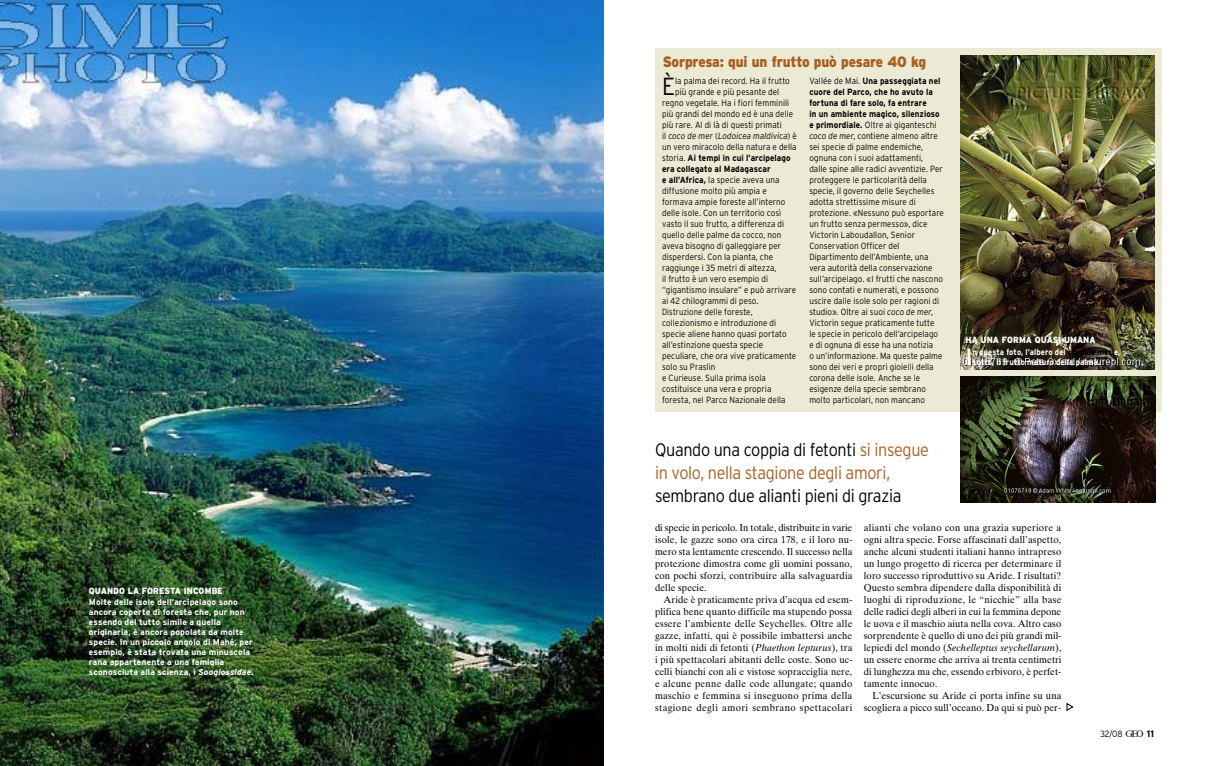
<style>
.page{position:relative;width:1208px;height:766px;background:#fff}
.page>*{position:absolute;margin:0;border:0;box-sizing:border-box;transform-origin:0 0}
.t1{font:300 24.7px "Interstate";color:#000;scale:.9 1}
.t2{font:700 22.8px "Interstate";color:#fff;scale:.9 1}
.t3{font:300 18px/23px "Interstate";letter-spacing:-.02em;color:#a85f20;scale:.9 1}
.t4{font:300 18px "Interstate";letter-spacing:-.02em;color:#000;scale:.9 1}
.t5{font:900 15px "Interstate";letter-spacing:-.015em;color:#a85f20;scale:.9 1}
.t6{font:10px/12px "Times Ten LT Std";letter-spacing:.015em;color:#000;text-align:justify;scale:.95 1}
.t7{font:300 9px/11px "Interstate";letter-spacing:.01em;color:#000;scale:.9 1}
.t8{font:700 9px "Interstate";letter-spacing:.01em;color:#000;scale:.9 1}
.t9{font:300 9px "Interstate";letter-spacing:.01em;color:#000;scale:.86 1}
.t10{font:900 9px "Interstate";letter-spacing:.01em;color:#fff;scale:.9 1}
.t11{font:italic 300 9px "Interstate";letter-spacing:.005em;color:#000;scale:.9 1}
.t12{font:700 8.5px/10px "Interstate";letter-spacing:.01em;color:#fff}
.t13{font:700 8.5px/10px "Interstate";letter-spacing:.01em;color:#fff;scale:.9 1}
.s1{font-style:italic}
.s2{font-style:normal}
.s3{font-weight:300}
.s4{font-weight:700}
.s5{color:#000}
.s6{font-style:italic;color:#000}
.s7{font-family:"GEO Logo Font";font-weight:400;font-size:8.5px}
.s8{font-weight:700;font-size:9.5px}
</style>
<div class="page">
<div style="left:655px;top:48px;width:506px;height:364px;background:#ebead5"></div>
<img style="left:0;top:0;width:604px;height:765px">
<img style="left:960px;top:376px;width:195px;height:126px">
<img style="left:960px;top:55px;width:194px;height:315px">
<svg style="left:1066px;top:703px;width:7px;height:7px"></svg>
<p class="t10" style="left:89px;top:585px;width:149px">QUANDO LA FORESTA INCOMBE</p>
<p class="t12" style="left:89px;top:597px;width:166px">Molte delle isole dell’arcipelago sono ancora coperte di foresta che, pur non essendo del tutto simile a quella originaria, è ancora popolata da molte specie. I n un piccolo angolo di Mahé, per esempio, è stata trovata una minuscola rana appartenente a una famiglia sconosciuta alla scienza, i <span class="s1">Sooglossidae</span>.</p>
<h3 class="t5" style="left:662px;top:53px;width:294px">SORPRESA: QUI UN FRUTTO PUÒ PESARE 40 KG</h3>
<h1 class="t1" style="left:662px;top:72px;width:16px">È</h1>
<p class="t7" style="left:675px;top:75px;width:129px">la palma dei record. Ha il frutto</p>
<p class="t7" style="left:675px;top:86px;width:117px">più grande e più pesante del</p>
<p class="t7" style="left:662px;top:97px;width:143px">regno vegetale. Ha i fiori femminili</p>
<p class="t7" style="left:662px;top:108px;width:147px">più grandi del mondo ed è una delle</p>
<p class="t7" style="left:662px;top:119px;width:135px">più rare. Al di là di questi primati</p>
<p class="t11" style="left:662px;top:131px;width:151px"><span class="s2">il</span> coco de mer <span class="s2">(</span>Lodoicea maldivica<span class="s2">) è</span></p>
<p class="t7" style="left:662px;top:141px;width:151px">un vero miracolo della natura e della</p>
<p class="t8" style="left:662px;top:153px;width:144px"><span class="s3">storia.</span> Ai tempi in cui l’arcipelago</p>
<p class="t8" style="left:662px;top:164px;width:122px">era collegato al Madagascar</p>
<p class="t7" style="left:662px;top:174px;width:132px"><span class="s4">e all’Africa,</span> la specie aveva una</p>
<p class="t7" style="left:662px;top:185px;width:118px">diffusione molto più ampia e</p>
<p class="t7" style="left:662px;top:196px;width:139px">formava ampie foreste all’interno</p>
<p class="t7" style="left:662px;top:207px;width:134px">delle isole. Con un territorio così</p>
<p class="t7" style="left:662px;top:218px;width:137px">vasto il suo frutto, a differenza di</p>
<p class="t7" style="left:662px;top:229px;width:134px">quello delle palme da cocco, non</p>
<p class="t7" style="left:662px;top:240px;width:134px">aveva bisogno di galleggiare per</p>
<p class="t7" style="left:662px;top:251px;width:125px">disperdersi. Con la pianta, che</p>
<p class="t7" style="left:662px;top:262px;width:129px">raggiunge i 35 metri di altezza,</p>
<p class="t7" style="left:662px;top:273px;width:119px">il frutto è un vero esempio di</p>
<p class="t7" style="left:662px;top:284px;width:150px">“gigantismo insulare” e può arrivare</p>
<p class="t9" style="left:662px;top:296px;width:114px">ai 42 chilogrammi di peso.</p>
<p class="t9" style="left:662px;top:307px;width:107px">Distruzione delle foreste,</p>
<p class="t7" style="left:662px;top:317px;width:128px">collezionismo e introduzione di</p>
<p class="t7" style="left:662px;top:328px;width:140px">specie aliene hanno quasi portato</p>
<p class="t7" style="left:662px;top:339px;width:114px">all’estinzione questa specie</p>
<p class="t7" style="left:662px;top:350px;width:151px">peculiare, che ora vive praticamente</p>
<p class="t7" style="left:662px;top:361px;width:61px">solo su Praslin</p>
<p class="t7" style="left:662px;top:372px;width:117px">e Curieuse. Sulla prima isola</p>
<p class="t7" style="left:662px;top:383px;width:123px">costituisce una vera e propria</p>
<p class="t7" style="left:662px;top:394px;width:139px">foresta, nel Parco Nazionale della</p>
<p class="t7" style="left:809px;top:75px;width:151px">Vallée de Mai. <span class="s4">Una passeggiata nel cuore del Parco, che ho avuto la fortuna di fare solo, fa entrare<br>in un ambiente magico, silenzioso e primordiale.</span> Oltre ai giganteschi <span class="s1">coco de mer</span>, contiene almeno altre sei specie di palme endemiche, ognuna con i suoi adattamenti,<br>dalle spine alle radici avventizie. Per proteggere le particolarità della specie, il governo delle Seychelles adotta strettissime misure di protezione. «Nessuno può esportare un frutto senza permesso», dice Victorin Laboudallon, Senior Conservation Officer del Dipartimento dell’Ambiente, una vera autorità della conservazione sull’arcipelago. «I frutti che nascono sono contati e numerati, e possono uscire dalle isole solo per ragioni di studio». Oltre ai suoi <span class="s1">coco de mer</span>, Victorin segue praticamente tutte<br>le specie in pericolo dell’arcipelago e di ognuna di esse ha una notizia<br>o un’informazione. Ma queste palme sono dei veri e propri gioielli della corona delle isole. Anche se le esigenze della specie sembrano molto particolari, non mancano</p>
<h3 class="t3" style="left:655px;top:438px;width:306px"><span class="s5">Quando una coppia di fetonti</span> si insegue in volo, nella stagione degli amori,</h3>
<h3 class="t4" style="left:655px;top:485px;width:275px">sembrano due alianti pieni di grazia</h3>
<p class="t10" style="left:965px;top:335px;width:146px">HA UNA FORMA QUAS I UMANA</p>
<h2 class="t2" style="left:965px;top:344px;width:5px">I</h2>
<p class="t13" style="left:972px;top:346px;width:166px">n questa foto, l’albero del <span class="s6">coco de me</span><span class="s5">r</span> e, sotto, il frutto maturo della palma.</p>
<p class="t6" style="left:655px;top:521px;width:209px">di specie in pericolo. In totale, distribuite in varie isole, le gazze sono ora circa 178, e il loro nu&shy;mero sta lentamente crescendo. Il successo nella protezione dimostra come gli uomini possano, con pochi sforzi, contribuire alla salvaguardia delle specie.</p>
<p class="t6" style="left:655px;top:593px;width:209px;text-indent:9px">Aride è praticamente priva d’acqua ed esem&shy;plifica bene quanto difficile ma stupendo possa essere l’ambiente delle Seychelles. Oltre alle gazze, infatti, qui è possibile imbattersi anche in molti nidi di fetonti (<span class="s1">Phaethon lepturus</span>), tra i più spettacolari abitanti delle coste. Sono uc&shy;celli bianchi con ali e vistose sopracciglia nere, e alcune penne dalle code allungate; quando maschio e femmina si inseguono prima della stagione degli amori sembrano spettacolari</p>
<p class="t6" style="left:864px;top:521px;width:210px">alianti che volano con una grazia superiore a ogni altra specie. Forse affascinati dall’aspetto, anche alcuni studenti italiani hanno intrapreso un lungo progetto di ricerca per determinare il loro successo riproduttivo su Aride. I risultati?<br>Questo sembra dipendere dalla disponibilità di luoghi di riproduzione, le “nicchie” alla base delle radici degli alberi in cui la femmina depone le uova e il maschio aiuta nella cova. Altro caso sorprendente è quello di uno dei più grandi mil&shy;lepiedi del mondo (<span class="s1">Sechelleptus seychellarum</span>), un essere enorme che arriva ai trenta centimetri di lunghezza ma che, essendo erbivoro, è perfet&shy;tamente innocuo.</p>
<p class="t6" style="left:864px;top:689px;width:210px;text-align:right">L’escursione su Aride ci porta infine su una scogliera a picco sull’oceano. Da qui si può per-</p>
<p class="t7" style="left:1100px;top:727px;width:61px">32/08 <span class="s7">g</span> <span class="s8">11</span></p>
</div>
